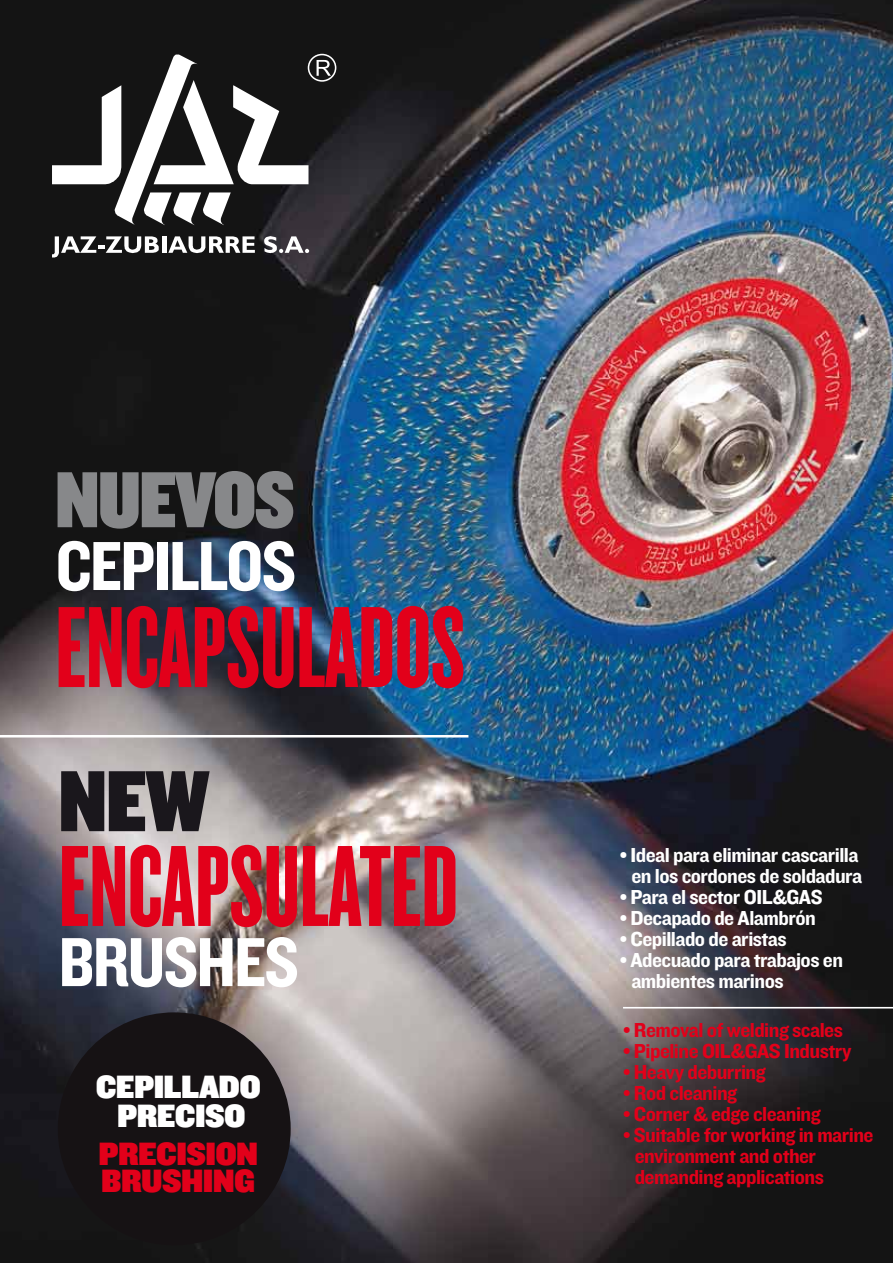
<style>
.page{position:relative;width:893px;height:1263px;background:#fff}
.page>*{position:absolute;margin:0;border:0;box-sizing:border-box;transform-origin:0 0}
.t1{font:120px "Knockout HTF67 Full Bantamwt";color:#e2001a}
.t2{font:90px "Knockout HTF90 Ultmt Welterwt";color:#1a171c}
.t3{font:82.5px "Knockout HTF90 Ultmt Welterwt";letter-spacing:-.01em;color:#87888a}
.t4{font:72px "Knockout HTF50 Welterweight";letter-spacing:-.025em;color:#fff}
.t5{font:33.6px/27.9px "Knockout HTF91 Ultmt Middlewt";color:#e2001a}
.t6{font:33.6px/29.1px "Knockout HTF91 Ultmt Middlewt";color:#fff;text-align:center}
.t7{font:21px/21px "Knockout HTF51 Middleweight";letter-spacing:-.025em;color:#e2001a}
.t8{font:21px/21px "Knockout HTF51 Middleweight";letter-spacing:-.025em;color:#fff;text-align:center}
</style>
<div class="page">
<img style="left:0;top:0;width:893px;height:1263px">
<hr style="left:0;top:735px;width:468px;height:2px;background:#fff">
<svg style="left:52px;top:55px;width:256px;height:170px"></svg>
<svg style="left:52px;top:236px;width:107px;height:21px"></svg>
<hr style="left:162px;top:236px;width:4px;height:17px;background:#fff">
<svg style="left:168px;top:236px;width:87px;height:17px"></svg>
<svg style="left:264px;top:236px;width:45px;height:17px"></svg>
<svg style="left:317px;top:60px;width:14px;height:16px"></svg>
<div style="left:308px;top:54px;width:28px;height:28px;border:2px solid #fff;border-radius:50%"></div>
<div style="left:58px;top:1012px;width:233px;height:233px;background:#161214;border-radius:50%"></div>
<hr style="left:623px;top:1007px;width:270px;height:1px;background:#fff">
<h3 class="t3" style="left:55px;top:455px;width:240px">NUEVOS</h3>
<h3 class="t4" style="left:55px;top:529px;width:242px">CEPILLOS</h3>
<h1 class="t1" style="left:55px;top:587px;width:411px">ENCAPSULADOS</h1>
<h2 class="t2" style="left:59px;top:753px;width:151px">NEW</h2>
<h1 class="t1" style="left:59px;top:826px;width:401px">ENCAPSULATED</h1>
<h3 class="t4" style="left:59px;top:925px;width:242px">BRUSHES</h3>
<h3 class="t6" style="left:96px;top:1073px;width:166px">CEPILLADO<br>PRECISO</h3>
<h3 class="t5" style="left:99px;top:1140px;width:161px">PRECISION<br>BRUSHING</h3>
<p class="t8" style="left:620px;top:845px;width:244px">• Ideal para eliminar cascarilla en los cordones de soldadura</p>
<p class="t8" style="left:620px;top:887px;width:204px">• Para el sector OIL&amp;GAS</p>
<p class="t8" style="left:620px;top:908px;width:198px">• Decapado de Alambrón</p>
<p class="t8" style="left:620px;top:929px;width:168px">• Cepillado de aristas</p>
<p class="t8" style="left:631px;top:950px;width:213px;text-align:left;text-indent:-12px">• Adecuado para trabajos en ambientes marinos</p>
<p class="t7" style="left:623px;top:1020px;width:221px">• Removal of welding scales</p>
<p class="t7" style="left:623px;top:1041px;width:230px">• Pipeline OIL&amp;GAS Industry</p>
<p class="t7" style="left:623px;top:1062px;width:144px">• Heavy deburring</p>
<p class="t7" style="left:623px;top:1083px;width:116px">• Rod cleaning</p>
<p class="t7" style="left:623px;top:1104px;width:199px">• Corner &amp; edge cleaning</p>
<p class="t7" style="left:635px;top:1125px;width:240px;text-indent:-12px">• Suitable for working in marine environment and other demanding applications</p>
</div>
